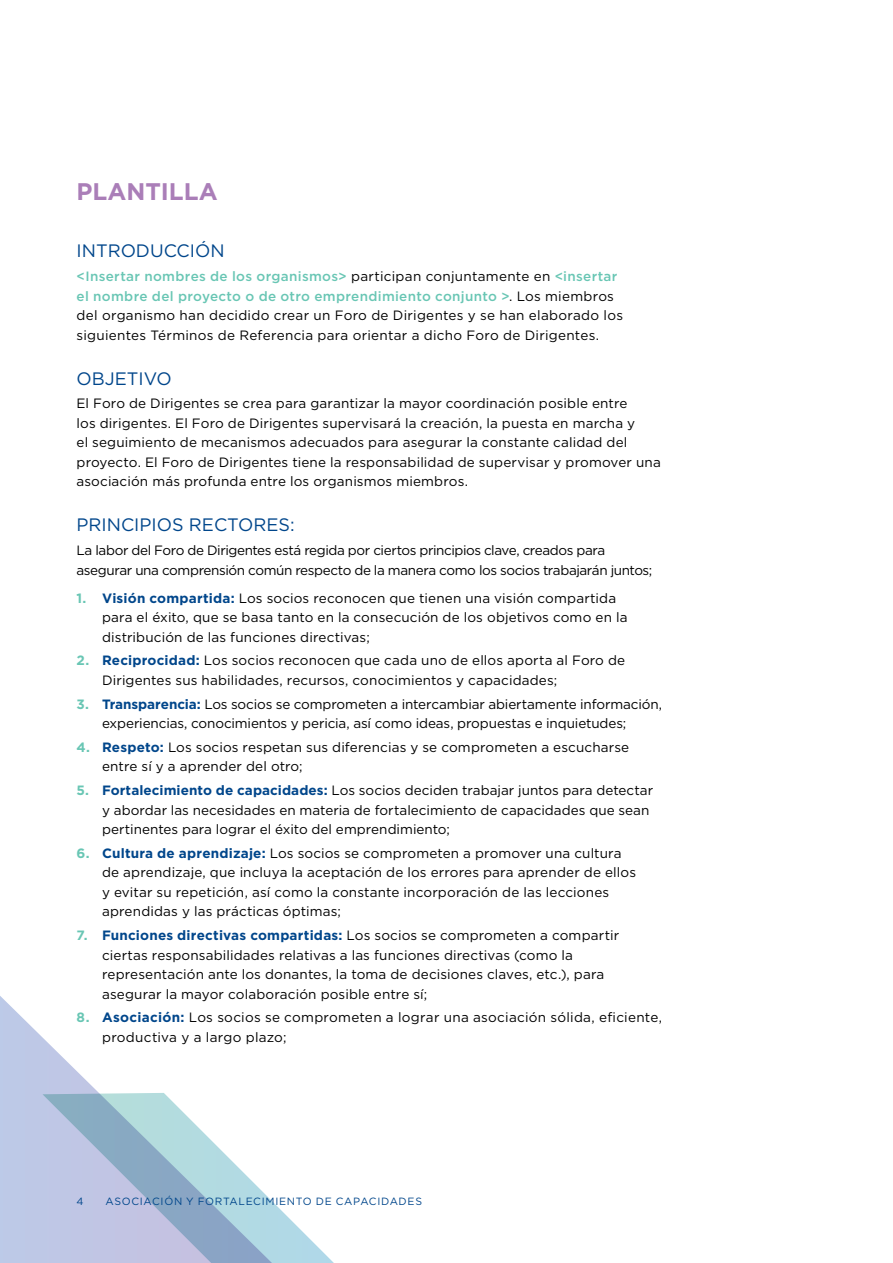
<style>
.page{position:relative;width:893px;height:1263px;background:#fff}
.page>*{position:absolute;margin:0;border:0;box-sizing:border-box;transform-origin:0 0}
.t1{font:700 24px "Gotham";color:#aa7eb8}
.t2{font:18px "Gotham";color:#00468b}
.t3{font:13.5px/19.5px "Gotham";letter-spacing:.005em;color:#000}
.t4{font:13.5px/19.5px "Gotham";letter-spacing:-.03em;color:#000}
.t5{font:10.5px "Gotham";letter-spacing:.065em;color:#00468b}
.s1{font-weight:500;color:#69c6b4}
.s2{font-weight:700;color:#69c6b4}
.s3{font-weight:700;color:#00468b}
</style>
<div class="page">
<svg style="left:0;top:996px;width:99px;height:267px"></svg>
<svg style="left:43px;top:1093px;width:291px;height:170px"></svg>
<h1 class="t1" style="left:77px;top:175px;width:143px">PLANTILLA</h1>
<h2 class="t2" style="left:77px;top:239px;width:150px">INTRODUCCIÓN</h2>
<p class="t3" style="left:77px;top:266px;width:548px"><span class="s1">&lt;Insertar nombres de los organismos&gt;</span> participan conjuntamente en <span class="s1">&lt;insertar el nombre del proyecto o de otro emprendimiento conjunto &gt;</span>. Los miembros del organismo han decidido crear un Foro de Dirigentes y se han elaborado los siguientes Términos de Referencia para orientar a dicho Foro de Dirigentes.</p>
<h2 class="t2" style="left:77px;top:367px;width:97px">OBJETIVO</h2>
<p class="t3" style="left:77px;top:394px;width:586px">El Foro de Dirigentes se crea para garantizar la mayor coordinación posible entre<br>los dirigentes. El Foro de Dirigentes supervisará la creación, la puesta en marcha y<br>el seguimiento de mecanismos adecuados para asegurar la constante calidad del proyecto. El Foro de Dirigentes tiene la responsabilidad de supervisar y promover una asociación más profunda entre los organismos miembros.</p>
<h2 class="t2" style="left:77px;top:514px;width:220px">PRINCIPIOS RECTORES:</h2>
<p class="t4" style="left:77px;top:540px;width:577px">La labor del Foro de Dirigentes está regida por ciertos principios clave, creados para asegurar una comprensión común respecto de la manera como los socios trabajarán juntos;</p>
<p class="t3" style="left:102px;top:588px;width:527px;text-indent:-26px"><span class="s2">1.</span> <span class="s3">Visión compartida:</span> Los socios reconocen que tienen una visión compartida para el éxito, que se basa tanto en la consecución de los objetivos como en la distribución de las funciones directivas;</p>
<p class="t3" style="left:102px;top:651px;width:525px;text-indent:-26px"><span class="s2">2.</span> <span class="s3">Reciprocidad:</span> Los socios reconocen que cada uno de ellos aporta al Foro de<br>Dirigentes sus habilidades, recursos, conocimientos y capacidades;</p>
<p class="t3" style="left:102px;top:694px;width:561px;text-indent:-26px"><span class="s2">3.</span> <span class="s3">Transparencia:</span> Los socios se comprometen a intercambiar abiertamente información, experiencias, conocimientos y pericia, así como ideas, propuestas e inquietudes;</p>
<p class="t3" style="left:102px;top:737px;width:529px;text-indent:-26px"><span class="s2">4.</span> <span class="s3">Respeto:</span> Los socios respetan sus diferencias y se comprometen a escucharse entre sí y a aprender del otro;</p>
<p class="t3" style="left:102px;top:780px;width:553px;text-indent:-26px"><span class="s2">5.</span> <span class="s3">Fortalecimiento de capacidades:</span> Los socios deciden trabajar juntos para detectar y abordar las necesidades en materia de fortalecimiento de capacidades que sean pertinentes para lograr el éxito del emprendimiento;</p>
<p class="t3" style="left:102px;top:843px;width:536px;text-indent:-26px"><span class="s2">6.</span> <span class="s3">Cultura de aprendizaje:</span> Los socios se comprometen a promover una cultura de aprendizaje, que incluya la aceptación de los errores para aprender de ellos y evitar su repetición, así como la constante incorporación de las lecciones aprendidas y las prácticas óptimas;</p>
<p class="t3" style="left:102px;top:925px;width:519px;text-indent:-26px"><span class="s2">7.</span> <span class="s3">Funciones directivas compartidas:</span> Los socios se comprometen a compartir ciertas responsabilidades relativas a las funciones directivas (como la representación ante los donantes, la toma de decisiones claves, etc.), para asegurar la mayor colaboración posible entre sí;</p>
<p class="t3" style="left:102px;top:1007px;width:561px;text-indent:-26px"><span class="s2">8.</span> <span class="s3">Asociación:</span> Los socios se comprometen a lograr una asociación sólida, eficiente, productiva y a largo plazo;</p>
<p class="t5" style="left:77px;top:1195px;width:9px">4</p>
<p class="t5" style="left:105px;top:1195px;width:318px">ASOCIACIÓN Y FORTALECIMIENTO DE CAPACIDADES</p>
</div>
